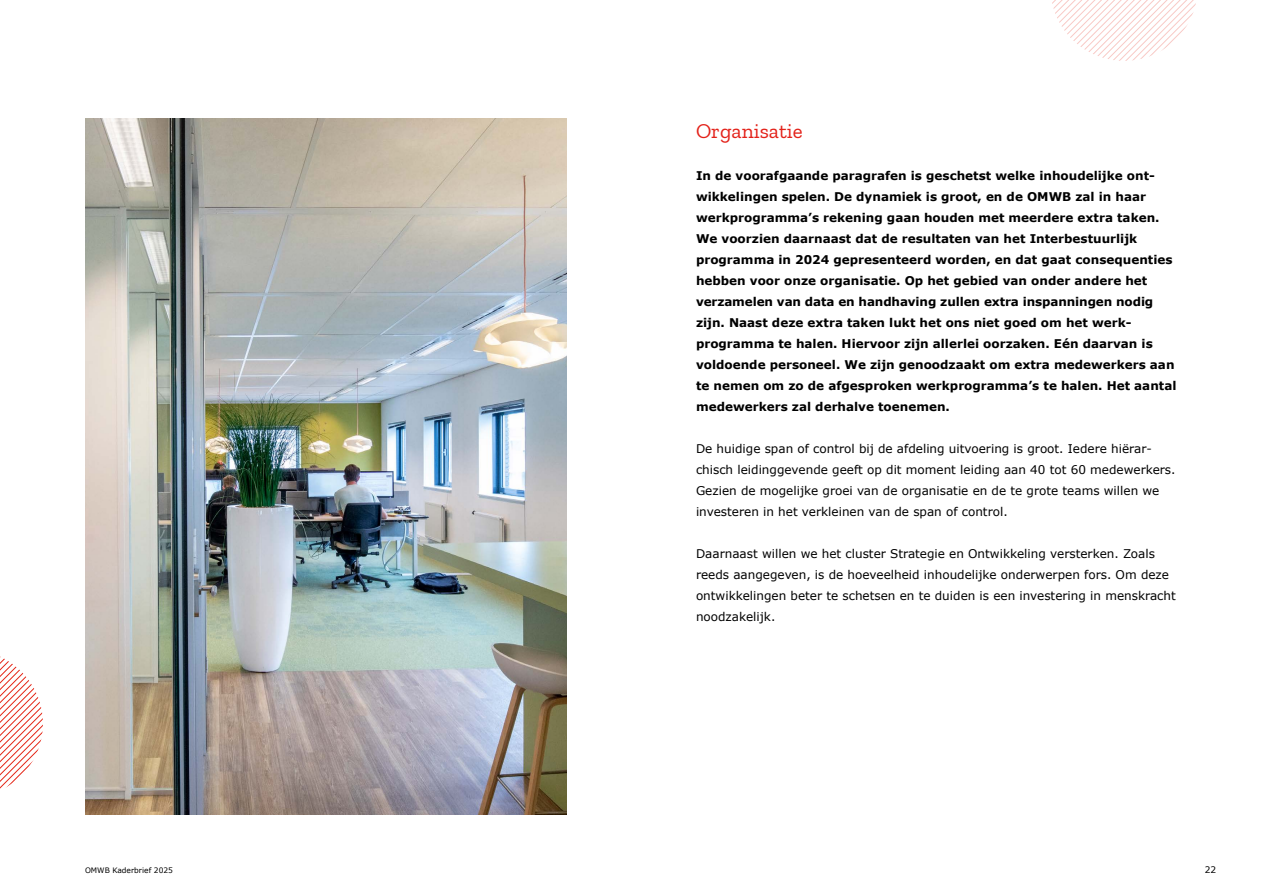
<style>
.page{position:relative;width:1263px;height:893px;background:#fff}
.page>*{position:absolute;margin:0;border:0;box-sizing:border-box;transform-origin:0 0}
.t1{font:21px "Zilla Slab";color:#e32119}
.t2{font:700 12px/21px "Verdana";color:#000}
.t3{font:12px/21px "Verdana";color:#000}
.t4{font:9px "Verdana";color:#000}
.t5{font:7.5px "Verdana";color:#000}
</style>
<div class="page">
<img style="left:85px;top:118px;width:482px;height:696px">
<svg style="left:1052px;top:0;width:144px;height:61px"></svg>
<svg style="left:0;top:657px;width:43px;height:132px"></svg>
<h1 class="t1" style="left:696px;top:119px;width:108px">Organisatie</h1>
<p class="t2" style="left:696px;top:165px;width:482px">In de voorafgaande paragrafen is geschetst welke inhoudelijke ont&shy;wikkelingen spelen. De dynamiek is groot, en de OMWB zal in haar werkprogramma’s rekening gaan houden met meerdere extra taken.<br>We voorzien daarnaast dat de resultaten van het Interbestuurlijk programma in 2024 gepresenteerd worden, en dat gaat consequenties hebben voor onze organisatie. Op het gebied van onder andere het verzamelen van data en handhaving zullen extra inspanningen nodig zijn. Naast deze extra taken lukt het ons niet goed om het werk&shy;programma te halen. Hiervoor zijn allerlei oorzaken. Eén daarvan is voldoende personeel. We zijn genoodzaakt om extra medewerkers aan te nemen om zo de afgesproken werkprogramma’s te halen. Het aantal medewerkers zal derhalve toenemen.</p>
<p class="t3" style="left:696px;top:438px;width:481px">De huidige span of control bij de afdeling uitvoering is groot. Iedere hiërar&shy;chisch leidinggevende geeft op dit moment leiding aan 40 tot 60 medewerkers.<br>Gezien de mogelijke groei van de organisatie en de te grote teams willen we investeren in het verkleinen van de span of control.</p>
<p class="t3" style="left:696px;top:543px;width:481px">Daarnaast willen we het cluster Strategie en Ontwikkeling versterken. Zoals reeds aangegeven, is de hoeveelheid inhoudelijke onderwerpen fors. Om deze ontwikkelingen beter te schetsen en te duiden is een investering in menskracht noodzakelijk.</p>
<p class="t5" style="left:85px;top:866px;width:90px">OMWB Kaderbrief 2025</p>
<p class="t4" style="left:1205px;top:864px;width:13px">22</p>
</div>
